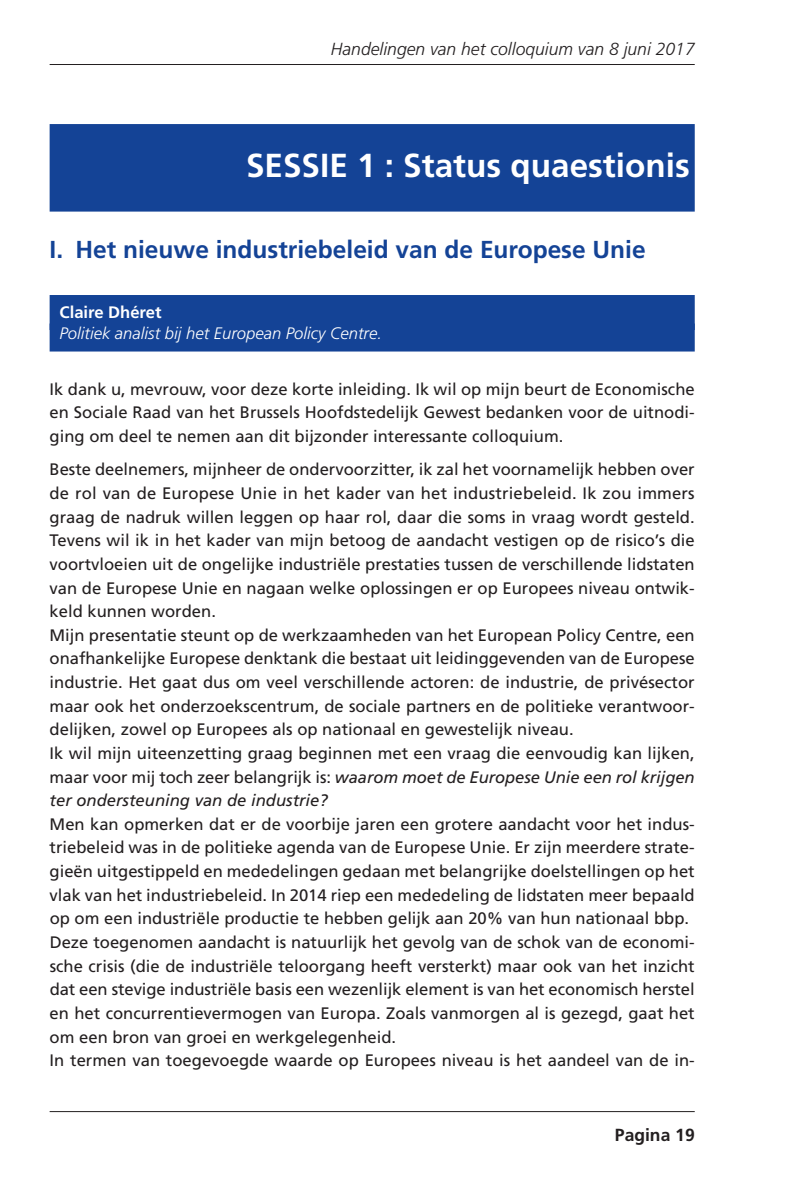
<style>
.page{position:relative;width:794px;height:1191px;background:#fff}
.page>*{position:absolute;margin:0;border:0;box-sizing:border-box;transform-origin:0 0}
.t1{font:700 33.25px "Frutiger LT Std";color:#fff}
.t2{font:700 24.5px "Frutiger LT Std";color:#144396}
.t3{font:italic 300 17.5px "Frutiger LT Std";color:#231f20}
.t4{font:700 17.5px "Frutiger LT Std";color:#231f20}
.t5{font:16.62px/23.6px "Frutiger LT Std";color:#231f20}
.t6{font:italic 300 16.62px "Frutiger LT Std";color:#fff}
.t7{font:700 16.62px "Frutiger LT Std";color:#fff}
.s1{font-style:italic}
</style>
<div class="page">
<div style="left:50px;top:124px;width:644px;height:88px;background:#144396"></div>
<div style="left:50px;top:295px;width:644px;height:35px;background:#144396"></div>
<div style="left:50px;top:323px;width:644px;height:28px;background:#144396"></div>
<hr style="left:50px;top:64px;width:644px;height:1px;background:#231f20">
<hr style="left:50px;top:1111px;width:644px;height:1px;background:#231f20">
<p class="t3" style="left:331px;top:42px;width:365px">Handelingen van het colloquium van 8 juni 2017</p>
<h1 class="t1" style="left:246px;top:152px;width:445px">SESSIE 1 : Status quaestionis</h1>
<h2 class="t2" style="left:50px;top:240px;width:597px">I. Het nieuwe industriebeleid van de Europese Unie</h2>
<p class="t7" style="left:60px;top:305px;width:103px">Claire Dhéret</p>
<p class="t6" style="left:60px;top:326px;width:324px">Politiek analist bij het European Policy Centre.</p>
<p class="t5" style="left:50px;top:378px;width:646px;text-align:justify">Ik dank u, mevrouw, voor deze korte inleiding. Ik wil op mijn beurt de Economische en Sociale Raad van het Brussels Hoofdstedelijk Gewest bedanken voor de uitnodi&shy;ging om deel te nemen aan dit bijzonder interessante colloquium.</p>
<p class="t5" style="left:50px;top:459px;width:646px">Beste deelnemers, mijnheer de ondervoorzitter, ik zal het voornamelijk hebben over de rol van de Europese Unie in het kader van het industriebeleid. Ik zou immers graag de nadruk willen leggen op haar rol, daar die soms in vraag wordt gesteld.<br>Tevens wil ik in het kader van mijn betoog de aandacht vestigen op de risico’s die voortvloeien uit de ongelijke industriële prestaties tussen de verschillende lidstaten van de Europese Unie en nagaan welke oplossingen er op Europees niveau ontwik&shy;keld kunnen worden.<br>Mijn presentatie steunt op de werkzaamheden van het European Policy Centre, een onafhankelijke Europese denktank die bestaat uit leidinggevenden van de Europese industrie. Het gaat dus om veel verschillende actoren: de industrie, de privésector maar ook het onderzoekscentrum, de sociale partners en de politieke verantwoor&shy;delijken, zowel op Europees als op nationaal en gewestelijk niveau.<br>Ik wil mijn uiteenzetting graag beginnen met een vraag die eenvoudig kan lijken, maar voor mij toch zeer belangrijk is: <span class="s1">waarom moet de Europese Unie een rol krijgen ter ondersteuning van de industrie?</span></p>
<p class="t5" style="left:50px;top:813px;width:646px">Men kan opmerken dat er de voorbije jaren een grotere aandacht voor het indus&shy;triebeleid was in de politieke agenda van de Europese Unie. Er zijn meerdere strate&shy;gieën uitgestippeld en mededelingen gedaan met belangrijke doelstellingen op het vlak van het industriebeleid. In 2014 riep een mededeling de lidstaten meer bepaald op om een industriële productie te hebben gelijk aan 20% van hun nationaal bbp.<br>Deze toegenomen aandacht is natuurlijk het gevolg van de schok van de economi&shy;sche crisis (die de industriële teloorgang heeft versterkt) maar ook van het inzicht dat een stevige industriële basis een wezenlijk element is van het economisch herstel en het concurrentievermogen van Europa. Zoals vanmorgen al is gezegd, gaat het om een bron van groei en werkgelegenheid.<br>In termen van toegevoegde waarde op Europees niveau is het aandeel van de in-</p>
<p class="t4" style="left:615px;top:1128px;width:81px">Pagina 19</p>
</div>
